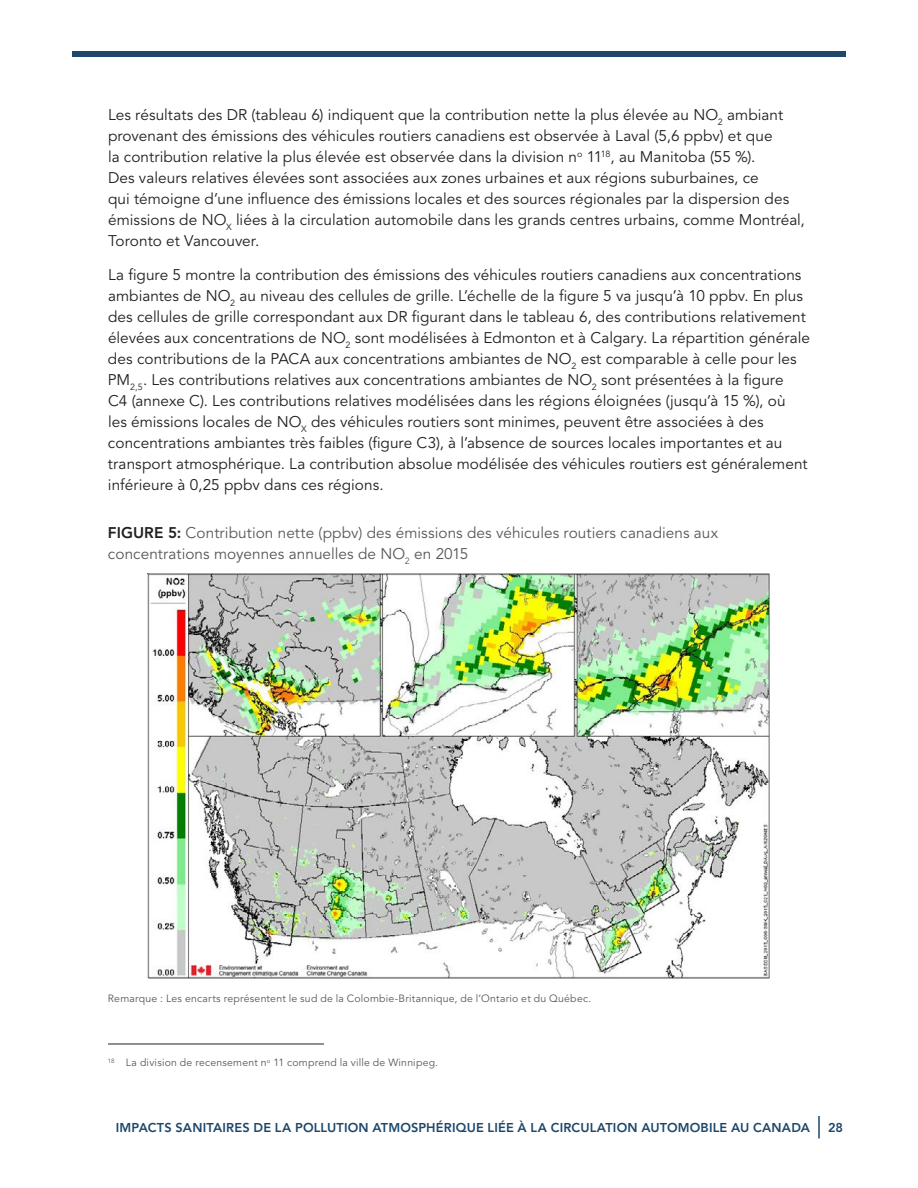
<style>
.page{position:relative;width:918px;height:1188px;background:#fff}
.page>*{position:absolute;margin:0;border:0;box-sizing:border-box;transform-origin:0 0}
.t1{font:15.3px/21px "Avenir LT Std";letter-spacing:.005em;color:#231f20}
.t2{font:15.3px/21px "Avenir LT Std";letter-spacing:.005em;color:#57585a}
.t3{font:800 12.75px "Avenir LT Std";letter-spacing:.015em;color:#1d476b}
.t4{font:10.5px "Avenir LT Std";letter-spacing:.02em;color:#57585a}
.s1{font-weight:800;color:#231f20}
</style>
<div class="page">
<hr style="left:818px;top:1116px;width:2px;height:22px;background:#1d476b">
<div style="left:72px;top:51px;width:774px;height:6px;background:#1d476b"></div>
<img style="left:147px;top:574px;width:623px;height:405px">
<hr style="left:108px;top:1044px;width:216px;height:1px;background:#231f20">
<p class="t1" style="left:108px;top:104px;width:698px">Les résultats des DR (tableau 6) indiquent que la contribution nette la plus élevée au NO<sub>2</sub> ambiant provenant des émissions des véhicules routiers canadiens est observée à Laval (5,6 ppbv) et que<br>la contribution relative la plus élevée est observée dans la division n<sup>o</sup> 11<sup>18</sup>, au Manitoba (55 %).<br>Des valeurs relatives élevées sont associées aux zones urbaines et aux régions suburbaines, ce<br>qui témoigne d’une influence des émissions locales et des sources régionales par la dispersion des émissions de NO<sub>X</sub> liées à la circulation automobile dans les grands centres urbains, comme Montréal, Toronto et Vancouver.</p>
<p class="t1" style="left:108px;top:265px;width:704px">La figure 5 montre la contribution des émissions des véhicules routiers canadiens aux concentrations ambiantes de NO<sub>2</sub> au niveau des cellules de grille. L’échelle de la figure 5 va jusqu’à 10 ppbv. En plus des cellules de grille correspondant aux DR figurant dans le tableau 6, des contributions relativement élevées aux concentrations de NO<sub>2</sub> sont modélisées à Edmonton et à Calgary. La répartition générale des contributions de la PACA aux concentrations ambiantes de NO<sub>2</sub> est comparable à celle pour les PM<sub>2,5</sub>. Les contributions relatives aux concentrations ambiantes de NO<sub>2</sub> sont présentées à la figure<br>C4 (annexe C). Les contributions relatives modélisées dans les régions éloignées (jusqu’à 15 %), où<br>les émissions locales de NO<sub>X</sub> des véhicules routiers sont minimes, peuvent être associées à des concentrations ambiantes très faibles (figure C3), à l’absence de sources locales importantes et au transport atmosphérique. La contribution absolue modélisée des véhicules routiers est généralement inférieure à 0,25 ppbv dans ces régions.</p>
<p class="t2" style="left:108px;top:523px;width:612px"><span class="s1">FIGURE 5:</span> Contribution nette (ppbv) des émissions des véhicules routiers canadiens aux concentrations moyennes annuelles de NO<sub>2</sub> en 2015</p>
<p class="t4" style="left:108px;top:992px;width:485px">Remarque : Les encarts représentent le sud de la Colombie-Britannique, de l’Ontario et du Québec.</p>
<p class="t4" style="left:108px;top:1057px;width:332px"><sup>18</sup> La division de recensement n<sup>o</sup> 11 comprend la ville de Winnipeg.</p>
<p class="t3" style="left:116px;top:1120px;width:696px">IMPACTS SANITAIRES DE LA POLLUTION ATMOSPHÉRIQUE LIÉE À LA CIRCULATION AUTOMOBILE AU CANADA</p>
<p class="t3" style="left:828px;top:1120px;width:17px">28</p>
</div>
